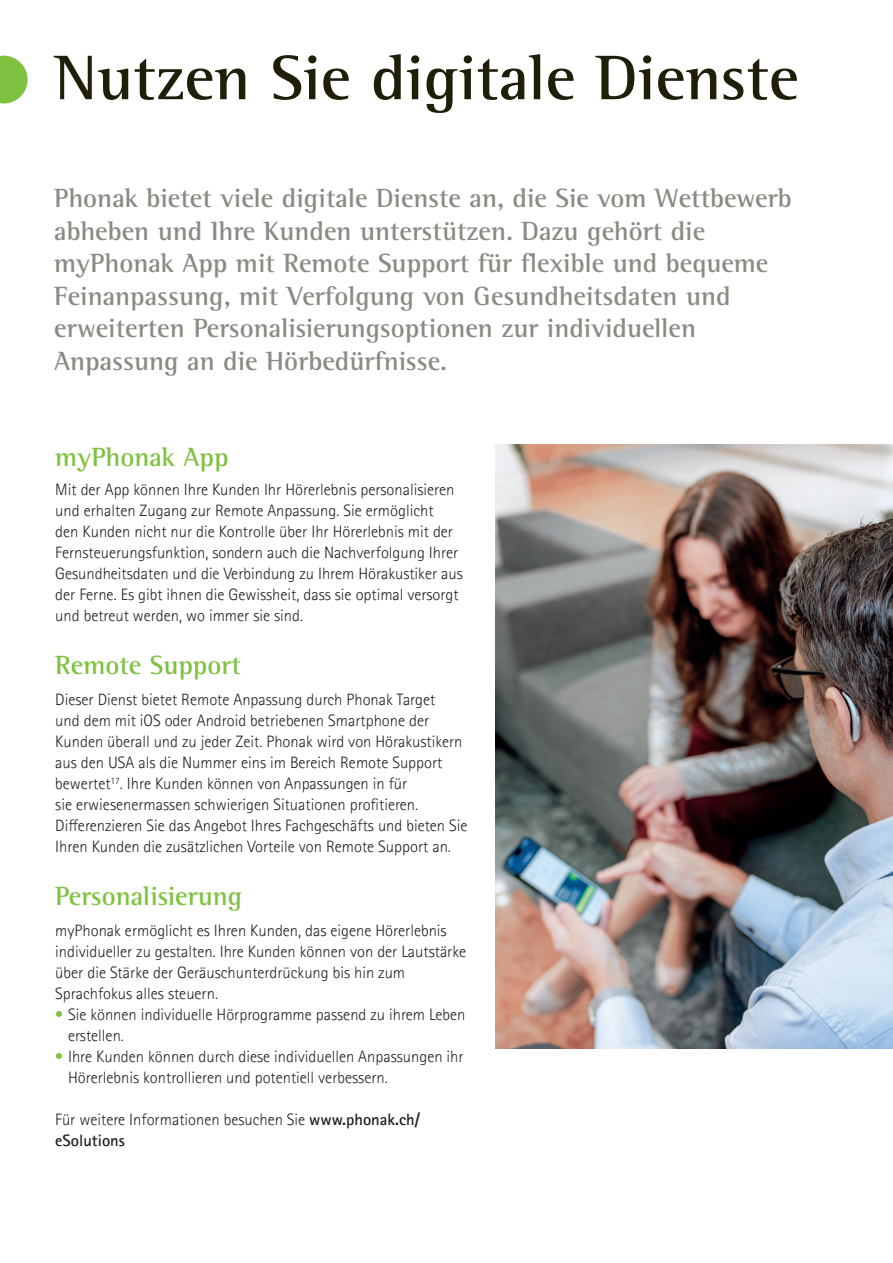
<style>
.page{position:relative;width:893px;height:1263px;background:#fff}
.page>*{position:absolute;margin:0;border:0;box-sizing:border-box;transform-origin:0 0}
.t1{font:700 64.5px "Rotis Semifor Phonak";color:#201d09}
.t2{font:700 27px/32.4px "Rotis Semifor Phonak";color:#8b8b83}
.t3{font:700 27px "Rotis Semifor Phonak";color:#7fc241}
.t4{font:300 16.5px/21px "Rotis Sansfor Phonak";color:#231f20}
.s1{color:#7fc241}
.s2{font-weight:700}
</style>
<div class="page">
<svg style="left:0;top:56px;width:28px;height:48px"></svg>
<img style="left:495px;top:444px;width:398px;height:604px">
<h1 class="t1" style="left:54px;top:38px;width:746px">Nutzen Sie digitale Dienste</h1>
<p class="t2" style="left:54px;top:182px;width:739px">Phonak bietet viele digitale Dienste an, die Sie vom Wettbewerb abheben und Ihre Kunden unterstützen. Dazu gehört die myPhonak App mit Remote Support für flexible und bequeme Feinanpassung, mit Verfolgung von Gesundheitsdaten und erweiterten Personalisierungsoptionen zur individuellen Anpassung an die Hörbedürfnisse.</p>
<h2 class="t3" style="left:55px;top:440px;width:175px">myPhonak App</h2>
<p class="t4" style="left:55px;top:479px;width:409px">Mit der App können Ihre Kunden Ihr Hörerlebnis personalisieren und erhalten Zugang zur Remote Anpassung. Sie ermöglicht<br>den Kunden nicht nur die Kontrolle über Ihr Hörerlebnis mit der Fernsteuerungsfunktion, sondern auch die Nachverfolgung Ihrer Gesundheitsdaten und die Verbindung zu Ihrem Hörakustiker aus der Ferne. Es gibt ihnen die Gewissheit, dass sie optimal versorgt und betreut werden, wo immer sie sind.</p>
<h2 class="t3" style="left:55px;top:648px;width:187px">Remote Support</h2>
<p class="t4" style="left:55px;top:689px;width:414px">Dieser Dienst bietet Remote Anpassung durch Phonak Target<br>und dem mit iOS oder Android betriebenen Smartphone der Kunden überall und zu jeder Zeit. Phonak wird von Hörakustikern aus den USA als die Nummer eins im Bereich Remote Support bewertet<sup>17</sup>. Ihre Kunden können von Anpassungen in für<br>sie erwiesenermassen schwierigen Situationen profitieren.<br>Differenzieren Sie das Angebot Ihres Fachgeschäfts und bieten Sie Ihren Kunden die zusätzlichen Vorteile von Remote Support an.</p>
<h2 class="t3" style="left:55px;top:879px;width:189px">Personalisierung</h2>
<p class="t4" style="left:55px;top:920px;width:412px">myPhonak ermöglicht es Ihren Kunden, das eigene Hörerlebnis individueller zu gestalten. Ihre Kunden können von der Lautstärke über die Stärke der Geräuschunterdrückung bis hin zum Sprachfokus alles steuern.</p>
<p class="t4" style="left:68px;top:1004px;width:399px;text-indent:-13px"><span class="s1">•</span> Sie können individuelle Hörprogramme passend zu ihrem Leben erstellen.</p>
<p class="t4" style="left:68px;top:1046px;width:397px;text-indent:-13px"><span class="s1">•</span> Ihre Kunden können durch diese individuellen Anpassungen ihr<br>Hörerlebnis kontrollieren und potentiell verbessern.</p>
<p class="t4" style="left:55px;top:1109px;width:366px">Für weitere Informationen besuchen Sie <span class="s2">www.phonak.ch/ eSolutions</span></p>
</div>
